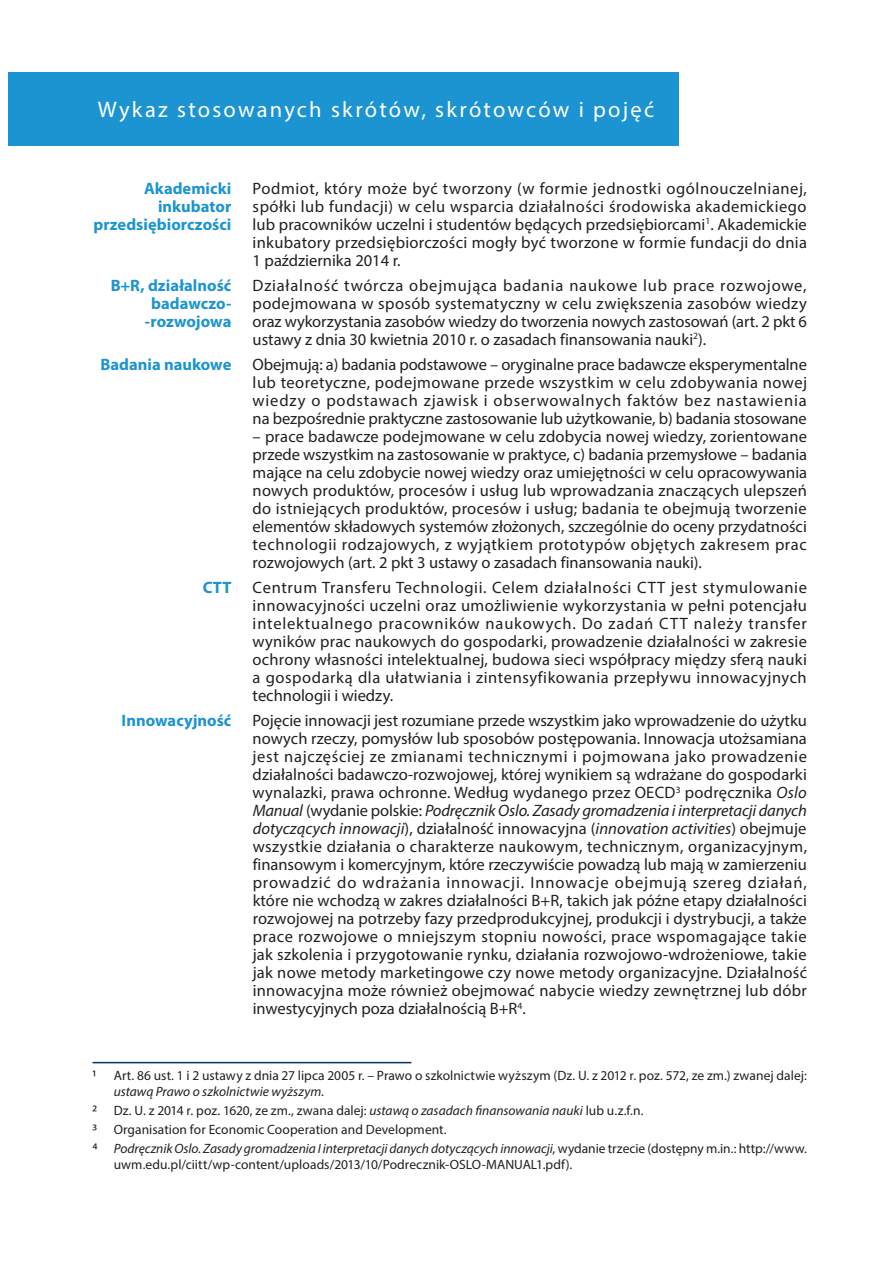
<style>
.page{position:relative;width:893px;height:1263px;background:#fff}
.page>*{position:absolute;margin:0;border:0;box-sizing:border-box;transform-origin:0 0}
.t1{font:22.5px "Myriad Pro";letter-spacing:.1em;color:#fff}
.t2{font:16.5px/18px "Myriad Pro";color:#231f20;text-align:justify}
.t3{font:700 16.5px/18px "Myriad Pro";color:#1c94d2;text-align:right}
.t4{font:13.5px/19.2px "Myriad Pro";letter-spacing:.005em;color:#231f20}
.s1{font-style:italic}
.s2{font-size:15px}
</style>
<div class="page">
<hr style="left:92px;top:1062px;width:319px;height:1px;background:#003667">
<div style="left:9px;top:72px;width:670px;height:74px;background:#1c94d2"></div>
<h1 class="t1" style="left:98px;top:96px;width:558px">Wykaz stosowanych skrótów, skrótowców i pojęć</h1>
<p class="t3" style="left:93px;top:178px;width:139px">Akademicki inkubator przedsiębiorczości</p>
<p class="t2" style="left:253px;top:179px;width:556px">Podmiot, który może być tworzony (w formie jednostki ogólnouczelnianej, spółki lub fundacji) w celu wsparcia działalności środowiska akademickiego lub pracowników uczelni i studentów będących przedsiębiorcami<sup>1</sup>. Akademickie inkubatory przedsiębiorczości mogły być tworzone w formie fundacji do dnia 1 października 2014 r.</p>
<p class="t3" style="left:111px;top:276px;width:122px">B+R, działalność badawczo--rozwojowa</p>
<p class="t2" style="left:253px;top:276px;width:556px">Działalność twórcza obejmująca badania naukowe lub prace rozwojowe, podejmowana w sposób systematyczny w celu zwiększenia zasobów wiedzy oraz wykorzystania zasobów wiedzy do tworzenia nowych zastosowań (art. 2 pkt 6 ustawy z dnia 30 kwietnia 2010 r. o zasadach finansowania nauki<sup>2</sup>).</p>
<p class="t3" style="left:100px;top:355px;width:132px">Badania naukowe</p>
<p class="t2" style="left:253px;top:355px;width:556px">Obejmują: a) badania podstawowe – oryginalne prace badawcze eksperymentalne lub teoretyczne, podejmowane przede wszystkim w celu zdobywania nowej wiedzy o podstawach zjawisk i obserwowalnych faktów bez nastawienia na bezpośrednie praktyczne zastosowanie lub użytkowanie, b) badania stosowane</p>
<p class="t2" style="left:253px;top:427px;width:556px">– prace badawcze podejmowane w celu zdobycia nowej wiedzy, zorientowane przede wszystkim na zastosowanie w praktyce, c) badania przemysłowe – badania mające na celu zdobycie nowej wiedzy oraz umiejętności w celu opracowywania nowych produktów, procesów i usług lub wprowadzania znaczących ulepszeń do istniejących produktów, procesów i usług; badania te obejmują tworzenie elementów składowych systemów złożonych, szczególnie do oceny przydatności technologii rodzajowych, z wyjątkiem prototypów objętych zakresem prac rozwojowych (art. 2 pkt 3 ustawy o zasadach finansowania nauki).</p>
<p class="t3" style="left:203px;top:578px;width:30px">CTT</p>
<p class="t2" style="left:253px;top:578px;width:556px">Centrum Transferu Technologii. Celem działalności CTT jest stymulowanie innowacyjności uczelni oraz umożliwienie wykorzystania w pełni potencjału intelektualnego pracowników naukowych. Do zadań CTT należy transfer wyników prac naukowych do gospodarki, prowadzenie działalności w zakresie ochrony własności intelektualnej, budowa sieci współpracy między sferą nauki a gospodarką dla ułatwiania i zintensyfikowania przepływu innowacyjnych technologii i wiedzy.</p>
<p class="t3" style="left:122px;top:711px;width:111px">Innowacyjność</p>
<p class="t2" style="left:253px;top:711px;width:556px">Pojęcie innowacji jest rozumiane przede wszystkim jako wprowadzenie do użytku nowych rzeczy, pomysłów lub sposobów postępowania. Innowacja utożsamiana jest najczęściej ze zmianami technicznymi i pojmowana jako prowadzenie działalności badawczo-rozwojowej, której wynikiem są wdrażane do gospodarki wynalazki, prawa ochronne. Według wydanego przez OECD<sup>3</sup> podręcznika <span class="s1">Oslo Manual</span> (wydanie polskie: <span class="s1">Podręcznik Oslo. Zasady gromadzenia i interpretacji danych dotyczących innowacji</span>), działalność innowacyjna (<span class="s1">innovation activities</span>) obejmuje wszystkie działania o charakterze naukowym, technicznym, organizacyjnym, finansowym i komercyjnym, które rzeczywiście powadzą lub mają w zamierzeniu prowadzić do wdrażania innowacji. Innowacje obejmują szereg działań, które nie wchodzą w zakres działalności B+R, takich jak późne etapy działalności rozwojowej na potrzeby fazy przedprodukcyjnej, produkcji i dystrybucji, a także prace rozwojowe o mniejszym stopniu nowości, prace wspomagające takie jak szkolenia i przygotowanie rynku, działania rozwojowo-wdrożeniowe, takie jak nowe metody marketingowe czy nowe metody organizacyjne. Działalność innowacyjna może również obejmować nabycie wiedzy zewnętrznej lub dóbr inwestycyjnych poza działalnością B+R<sup>4</sup>.</p>
<p class="t4" style="left:114px;top:1067px;width:694px;line-height:16.2px;text-indent:-21px"><span class="s2">1</span> Art. 86 ust. 1 i 2 ustawy z dnia 27 lipca 2005 r. – Prawo o szkolnictwie wyższym (Dz. U. z 2012 r. poz. 572, ze zm.) zwanej dalej: <span class="s1">ustawą Prawo o szkolnictwie wyższym</span>.</p>
<p class="t4" style="left:92px;top:1100px;width:716px"><span class="s2">2</span> Dz. U. z 2014 r. poz. 1620, ze zm., zwana dalej: <span class="s1">ustawą o zasadach finansowania nauki</span> lub u.z.f.n.<br><span class="s2">3</span> Organisation for Economic Cooperation and Development.<br><span class="s2">4</span> <span class="s1">Podręcznik Oslo. Zasady gromadzenia I interpretacji danych dotyczących innowacji</span>, wydanie trzecie (dostępny m.in.: http://www.</p>
<p class="t4" style="left:114px;top:1155px;width:460px">uwm.edu.pl/ciitt/wp-content/uploads/2013/10/Podrecznik-OSLO-MANUAL1.pdf).</p>
</div>
